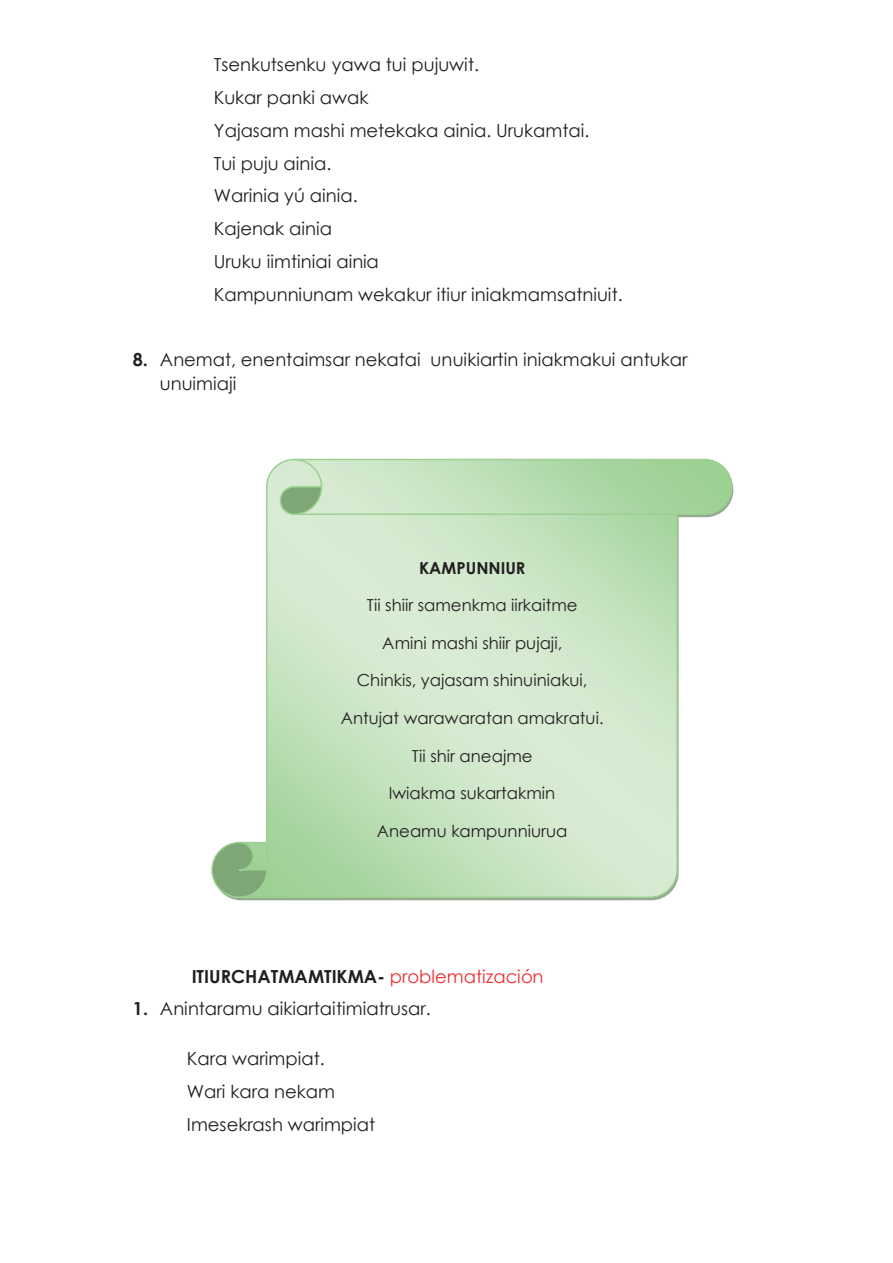
<style>
.page{position:relative;width:893px;height:1263px;background:#fff}
.page>*{position:absolute;margin:0;border:0;box-sizing:border-box;transform-origin:0 0}
.t1{font:18px/32.8px "Century Gothic";color:#231f20}
.t2{font:700 18px "Century Gothic";color:#231f20}
.t3{font:16.5px "Century Gothic";color:#231f20}
.t4{font:700 16.5px "Century Gothic";letter-spacing:-.005em;color:#231f20}
.s1{font-weight:700}
.s2{font-weight:400;color:#ee2d2d}
</style>
<div class="page">
<svg style="left:211px;top:458px;width:522px;height:441px"></svg>
<svg style="left:279px;top:458px;width:44px;height:58px;background:#b4d1ae"></svg>
<hr style="left:294px;top:513px;width:383px;height:2px;background:#9bd091">
<svg style="left:212px;top:841px;width:56px;height:58px;background:#96bc8e"></svg>
<p class="t1" style="left:214px;top:48px;width:410px">Tsenkutsenku yawa tui pujuwit.<br>Kukar panki awak<br>Yajasam mashi metekaka ainia. Urukamtai.<br>Tui puju ainia.<br>Warinia yú ainia.<br>Kajenak ainia<br>Uruku iimtiniai ainia<br>Kampunniunam wekakur itiur iniakmamsatniuit.</p>
<p class="t1" style="left:160px;top:347px;width:529px;line-height:24.8px;text-indent:-27px"><span class="s1">8.</span> Anemat, enentaimsar nekatai unuikiartin iniakmakui antukar unuimiaji</p>
<p class="t4" style="left:419px;top:555px;width:108px">KAMPUNNIUR</p>
<p class="t3" style="left:367px;top:594px;width:212px">Tii shiir samenkma iirkaitme</p>
<p class="t3" style="left:382px;top:631px;width:181px">Amini mashi shiir pujaji,</p>
<p class="t3" style="left:357px;top:669px;width:232px">Chinkis, yajasam shinuiniakui,</p>
<p class="t3" style="left:341px;top:706px;width:264px">Antujat warawaratan amakratui.</p>
<p class="t3" style="left:412px;top:744px;width:122px">Tii shir aneajme</p>
<p class="t3" style="left:389px;top:782px;width:168px">Iwiakma sukartakmin</p>
<p class="t3" style="left:377px;top:819px;width:192px">Aneamu kampunniurua</p>
<p class="t2" style="left:192px;top:963px;width:353px">ITIURCHATMAMTIKMA- <span class="s2">problematización</span></p>
<p class="t1" style="left:133px;top:992px;width:299px"><span class="s1">1.</span> Anintaramu aikiartaitimiatrusar.</p>
<p class="t1" style="left:187px;top:1042px;width:190px">Kara warimpiat.<br>Wari kara nekam<br>Imesekrash warimpiat</p>
</div>
